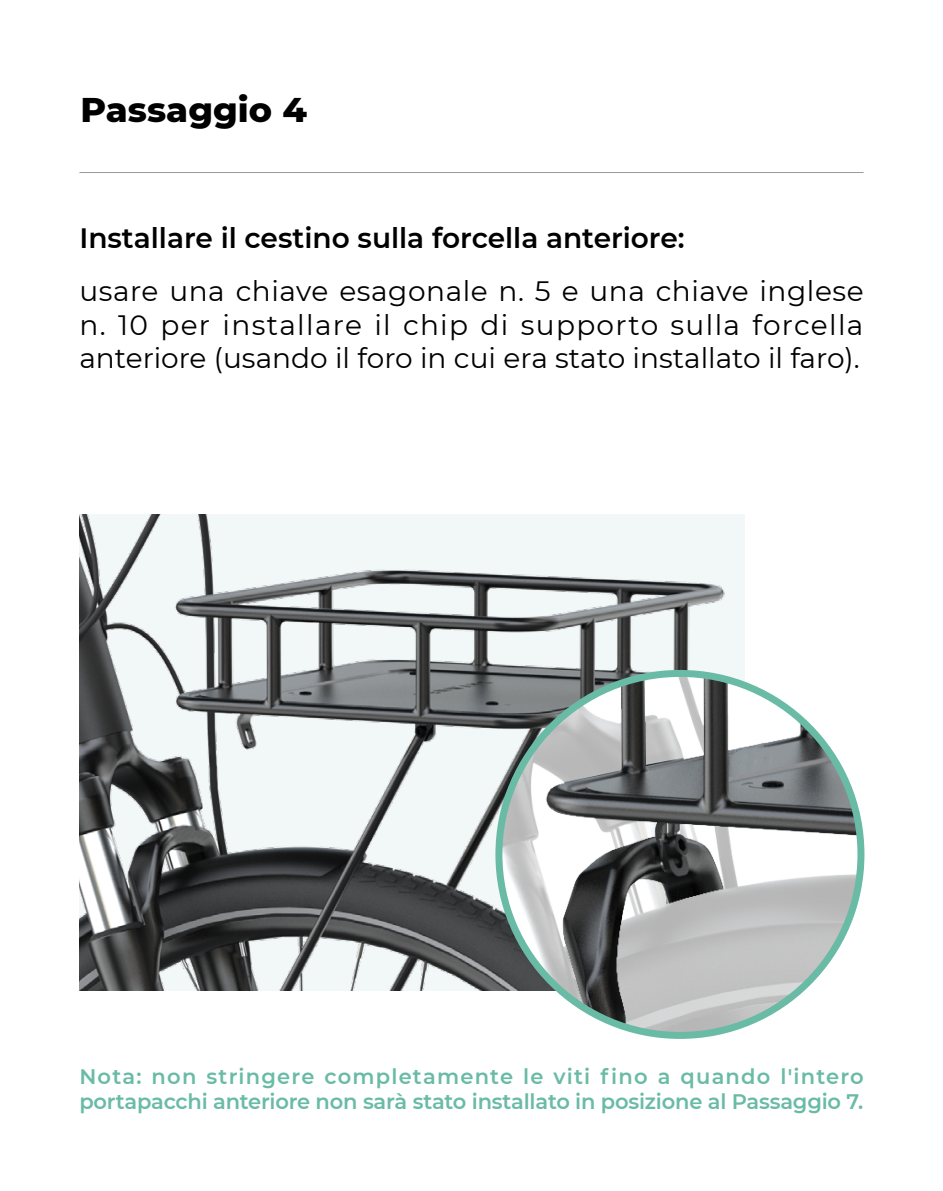
<style>
.page{position:relative;width:943px;height:1191px;background:#fff}
.page>*{position:absolute;margin:0;border:0;box-sizing:border-box;transform-origin:0 0}
.t1{font:800 35px "Montserrat";color:#000}
.t2{font:28px/33.6px "Montserrat";color:#000;text-align:justify}
.t3{font:600 28px "Montserrat";color:#000}
.t4{font:600 21px/25.2px "Montserrat";letter-spacing:-.01em;color:#69bba6}
</style>
<div class="page">
<img style="left:79px;top:514px;width:665px;height:476px">
<hr style="left:79px;top:172px;width:784px;height:1px;background:#959c9d">
<img style="left:499px;top:673px;width:362px;height:362px;border-radius:181px">
<p class="t1" style="left:81px;top:83px;width:228px">Passaggio 4</p>
<p class="t3" style="left:79px;top:218px;width:606px">Installare il cestino sulla forcella anteriore:</p>
<p class="t2" style="left:79px;top:273px;width:785px">usare una chiave esagonale n. 5 e una chiave inglese n. 10 per installare il chip di supporto sulla forcella anteriore (usando il foro in cui era stato installato il faro).</p>
<p class="t4" style="left:79px;top:1062px;width:786px">Nota: non stringere completamente le viti fino a quando l'intero portapacchi anteriore non sarà stato installato in posizione al Passaggio 7.</p>
</div>
